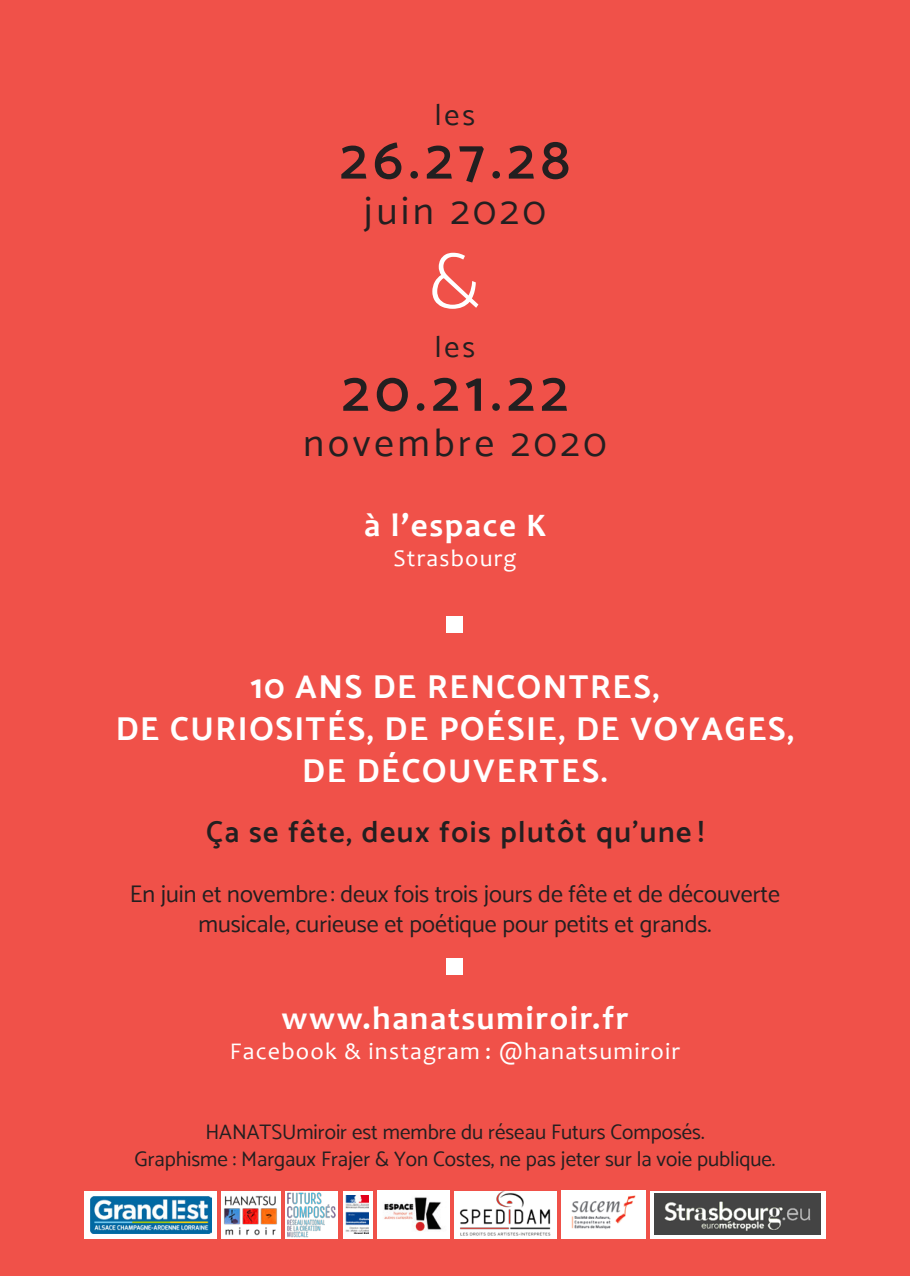
<style>
.page{position:relative;width:910px;height:1276px;background:#f05149}
.page>*{position:absolute;margin:0;border:0;box-sizing:border-box;transform-origin:0 0}
.t1{font:300 79.2px "Catamaran";color:#fff}
.t2{font:600 57px "Catamaran";letter-spacing:.1em;color:#231f20}
.t3{font:39px "Catamaran";letter-spacing:.1em;color:#231f20}
.t4{font:700 33px/42px "Catamaran";letter-spacing:.05em;color:#fff;text-align:center}
.t5{font:700 33px "Candara";letter-spacing:.05em;color:#fff}
.t6{font:600 30px "Catamaran";letter-spacing:.05em;color:#231f20}
.t7{font:30px "Catamaran";letter-spacing:.1em;color:#231f20}
.t8{font:24px/30px "Catamaran";color:#231f20;text-align:center}
.t9{font:24px "Candara";letter-spacing:.05em;color:#fff}
.t10{font:21px/27px "Catamaran";color:#231f20;text-align:center}
</style>
<div class="page">
<div style="left:221px;top:1191px;width:60px;height:47px;background:#fff"></div>
<img style="left:224px;top:1195px;width:53px;height:41px">
<img style="left:285px;top:1191px;width:53px;height:47px">
<div style="left:343px;top:1191px;width:30px;height:47px;background:#fff"></div>
<img style="left:346px;top:1195px;width:23px;height:38px">
<div style="left:454px;top:1191px;width:103px;height:47px;background:#fff"></div>
<img style="left:460px;top:1191px;width:91px;height:45px">
<div style="left:651px;top:1191px;width:175px;height:47px;background:linear-gradient(to right,#fff,#fff)"></div>
<img style="left:654px;top:1193px;width:167px;height:41px">
<img style="left:561px;top:1191px;width:85px;height:47px">
<div style="left:84px;top:1191px;width:133px;height:47px;background:#fff"></div>
<img style="left:90px;top:1196px;width:122px;height:37px">
<img style="left:377px;top:1191px;width:72px;height:47px">
<div style="left:447px;top:958px;width:16px;height:16px;background:#fff"></div>
<div style="left:447px;top:616px;width:16px;height:16px;background:#fff"></div>
<p class="t7" style="left:435px;top:97px;width:42px">les</p>
<p class="t2" style="left:340px;top:126px;width:232px">26.27.28</p>
<p class="t3" style="left:364px;top:187px;width:184px">juin 2020</p>
<p class="t1" style="left:429px;top:234px;width:54px">&amp;</p>
<p class="t7" style="left:435px;top:329px;width:42px">les</p>
<p class="t2" style="left:342px;top:358px;width:228px">20.21.22</p>
<p class="t3" style="left:304px;top:419px;width:304px">novembre 2020</p>
<p class="t5" style="left:364px;top:505px;width:183px">à l’espace K</p>
<p class="t9" style="left:393px;top:543px;width:125px">Strasbourg</p>
<p class="t4" style="left:116px;top:666px;width:680px">10 ANS DE RENCONTRES,<br>DE CURIOSITÉS, DE POÉSIE, DE VOYAGES,<br>DE DÉCOUVERTES.</p>
<p class="t6" style="left:206px;top:814px;width:499px">Ça se fête, deux fois plutôt qu’une !</p>
<p class="t8" style="left:130px;top:879px;width:652px">En juin et novembre : deux fois trois jours de fête et de découverte musicale, curieuse et poétique pour petits et grands.</p>
<p class="t5" style="left:282px;top:997px;width:348px">www.hanatsumiroir.fr</p>
<p class="t9" style="left:230px;top:1035px;width:452px">Facebook &amp; instagram : @hanatsumiroir</p>
<p class="t10" style="left:134px;top:1118px;width:642px">HANATSUmiroir est membre du réseau Futurs Composés.<br>Graphisme : Margaux Frajer &amp; Yon Costes, ne pas jeter sur la voie publique.</p>
</div>
